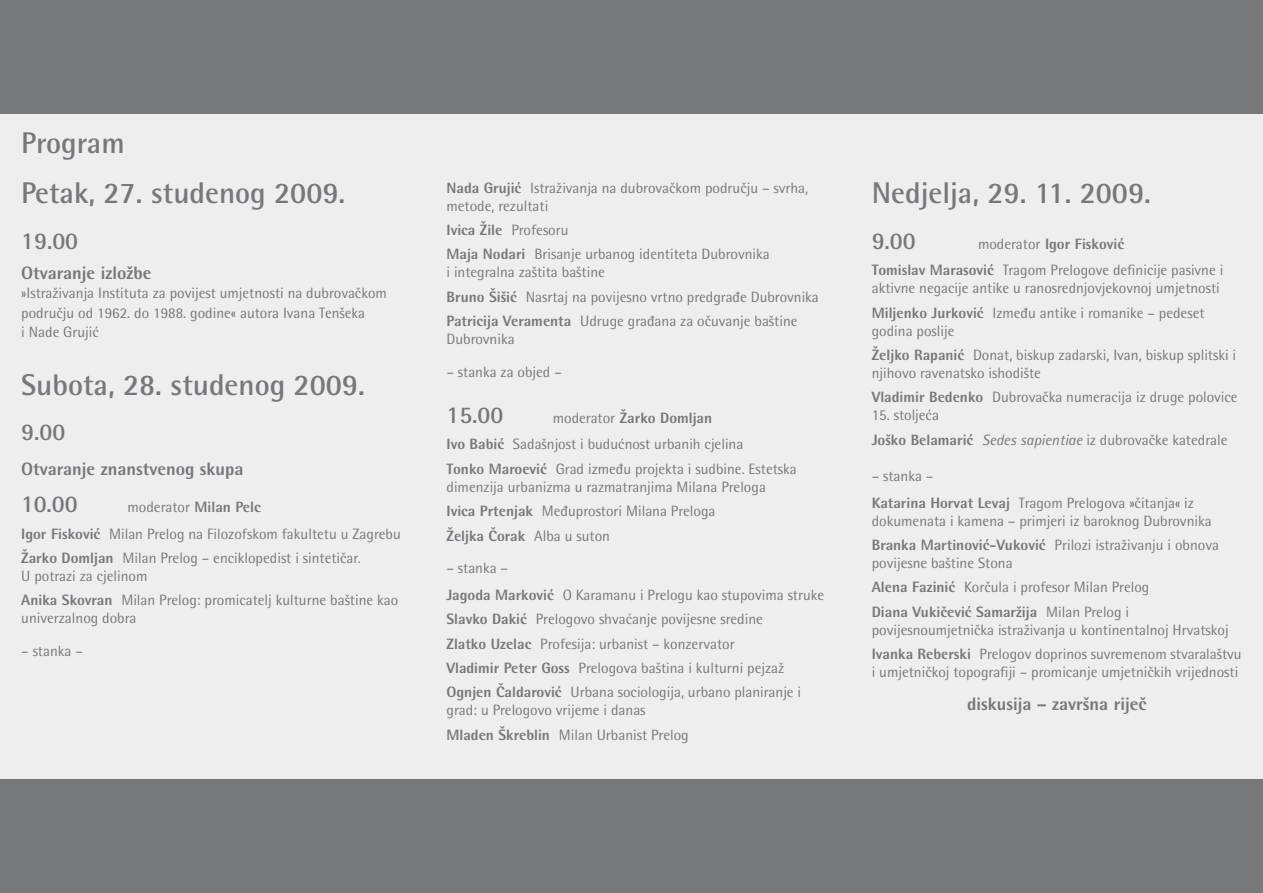
<style>
.page{position:relative;width:1263px;height:893px;background:#eeeeef}
.page>*{position:absolute;margin:0;border:0;box-sizing:border-box;transform-origin:0 0}
.t1{font:700 30px "Rotis Sans";color:#76787b}
.t2{font:700 24px "Rotis Sans";color:#76787b}
.t3{font:800 18px "Rotis Sans";color:#76787b}
.t4{font:15px/24.3px "Rotis Sans";color:#76787b}
.s1{font-weight:800}
.s2{font-style:italic}
</style>
<div class="page">
<div style="left:0;top:0;width:1263px;height:113px;background:#76787b"></div>
<div style="left:0;top:780px;width:1263px;height:113px;background:#76787b"></div>
<h1 class="t1" style="left:21px;top:124px;width:105px">Program</h1>
<h1 class="t1" style="left:21px;top:174px;width:325px">Petak, 27. studenog 2009.</h1>
<h2 class="t2" style="left:21px;top:226px;width:58px">19.00</h2>
<p class="t3" style="left:21px;top:261px;width:132px">Otvaranje izložbe</p>
<p class="t4" style="left:21px;top:283px;width:367px;line-height:19.5px">»Istraživanja Instituta za povijest umjetnosti na dubrovačkom području od 1962. do 1988. godine« autora Ivana Tenšeka<br>i Nade Grujić</p>
<h1 class="t1" style="left:21px;top:366px;width:345px">Subota, 28. studenog 2009.</h1>
<h2 class="t2" style="left:21px;top:417px;width:45px">9.00</h2>
<p class="t3" style="left:21px;top:457px;width:224px">Otvaranje znanstvenog skupa</p>
<h2 class="t2" style="left:21px;top:489px;width:58px">10.00</h2>
<p class="t4" style="left:21px;top:494px;width:381px;line-height:26.5px;text-indent:106px">moderator <span class="s1">Milan Pelc<br>Igor Fisković</span> Milan Prelog na Filozofskom fakultetu u Zagrebu</p>
<p class="t4" style="left:21px;top:549px;width:341px;line-height:18px"><span class="s1">Žarko Domljan</span> Milan Prelog – enciklopedist i sintetičar.<br>U potrazi za cjelinom</p>
<p class="t4" style="left:21px;top:591px;width:378px;line-height:18px"><span class="s1">Anika Skovran</span> Milan Prelog: promicatelj kulturne baštine kao univerzalnog dobra</p>
<p class="t4" style="left:21px;top:639px;width:63px">– stanka –</p>
<p class="t4" style="left:446px;top:178px;width:363px;line-height:18px"><span class="s1">Nada Grujić</span> Istraživanja na dubrovačkom području – svrha, metode, rezultati</p>
<p class="t4" style="left:446px;top:218px;width:325px"><span class="s1">Ivica Žile</span> Profesoru<br><span class="s1">Maja Nodari</span> Brisanje urbanog identiteta Dubrovnika</p>
<p class="t4" style="left:446px;top:260px;width:374px">i integralna zaštita baštine<br><span class="s1">Bruno Šišić</span> Nasrtaj na povijesno vrtno predgrađe Dubrovnika<br><span class="s1">Patricija Veramenta</span> Udruge građana za očuvanje baštine</p>
<p class="t4" style="left:446px;top:327px;width:70px">Dubrovnika</p>
<p class="t4" style="left:446px;top:360px;width:117px">– stanka za objed –</p>
<h2 class="t2" style="left:446px;top:400px;width:58px">15.00</h2>
<p class="t4" style="left:446px;top:404px;width:298px;line-height:26.5px;text-indent:106px">moderator <span class="s1">Žarko Domljan<br>Ivo Babić</span> Sadašnjost i budućnost urbanih cjelina</p>
<p class="t4" style="left:446px;top:460px;width:352px;line-height:18px"><span class="s1">Tonko Maroević</span> Grad između projekta i sudbine. Estetska dimenzija urbanizma u razmatranjima Milana Preloga</p>
<p class="t4" style="left:446px;top:499px;width:270px"><span class="s1">Ivica Prtenjak</span> Međuprostori Milana Preloga<br><span class="s1">Željka Čorak</span> Alba u suton</p>
<p class="t4" style="left:446px;top:555px;width:379px;line-height:26.5px">– stanka –<br><span class="s1">Jagoda Marković</span> O Karamanu i Prelogu kao stupovima struke</p>
<p class="t4" style="left:446px;top:607px;width:356px"><span class="s1">Slavko Dakić</span> Prelogovo shvaćanje povijesne sredine <span class="s1">Zlatko Uzelac</span> Profesija: urbanist – konzervator<br><span class="s1">Vladimir Peter Goss</span> Prelogova baština i kulturni pejzaž <span class="s1">Ognjen Čaldarović</span> Urbana sociologija, urbano planiranje i</p>
<p class="t4" style="left:446px;top:698px;width:244px">grad: u Prelogovo vrijeme i danas<br><span class="s1">Mladen Škreblin</span> Milan Urbanist Prelog</p>
<h1 class="t1" style="left:872px;top:174px;width:280px">Nedjelja, 29. 11. 2009.</h1>
<h2 class="t2" style="left:872px;top:226px;width:45px">9.00</h2>
<p class="t4" style="left:872px;top:230px;width:353px;line-height:26.5px;text-align:center">moderator <span class="s1">Igor Fisković<br>Tomislav Marasović</span> Tragom Prelogove definicije pasivne i</p>
<p class="t4" style="left:872px;top:276px;width:350px">aktivne negacije antike u ranosrednjovjekovnoj umjetnosti<br><span class="s1">Miljenko Jurković</span> Između antike i romanike – pedeset</p>
<p class="t4" style="left:872px;top:318px;width:366px">godina poslije<br><span class="s1">Željko Rapanić</span> Donat, biskup zadarski, Ivan, biskup splitski i</p>
<p class="t4" style="left:872px;top:361px;width:367px">njihovo ravenatsko ishodište<br><span class="s1">Vladimir Bedenko</span> Dubrovačka numeracija iz druge polovice</p>
<p class="t4" style="left:872px;top:403px;width:357px">15. stoljeća<br><span class="s1">Joško Belamarić</span> <span class="s2">Sedes sapientiae</span> iz dubrovačke katedrale</p>
<p class="t4" style="left:872px;top:463px;width:324px;line-height:26.5px">– stanka –<br><span class="s1">Katarina Horvat Levaj</span> Tragom Prelogova »čitanja« iz</p>
<p class="t4" style="left:872px;top:508px;width:349px">dokumenata i kamena – primjeri iz baroknog Dubrovnika<br><span class="s1">Branka Martinović-Vuković</span> Prilozi istraživanju i obnova</p>
<p class="t4" style="left:872px;top:551px;width:279px">povijesne baštine Stona<br><span class="s1">Alena Fazinić</span> Korčula i profesor Milan Prelog<br><span class="s1">Diana Vukičević Samaržija</span> Milan Prelog i</p>
<p class="t4" style="left:872px;top:617px;width:371px">povijesnoumjetnička istraživanja u kontinentalnoj Hrvatskoj<br><span class="s1">Ivanka Reberski</span> Prelogov doprinos suvremenom stvaralaštvu</p>
<p class="t4" style="left:872px;top:660px;width:368px">i umjetničkoj topografiji – promicanje umjetničkih vrijednosti</p>
<p class="t3" style="left:967px;top:692px;width:181px">diskusija – završna riječ</p>
</div>
